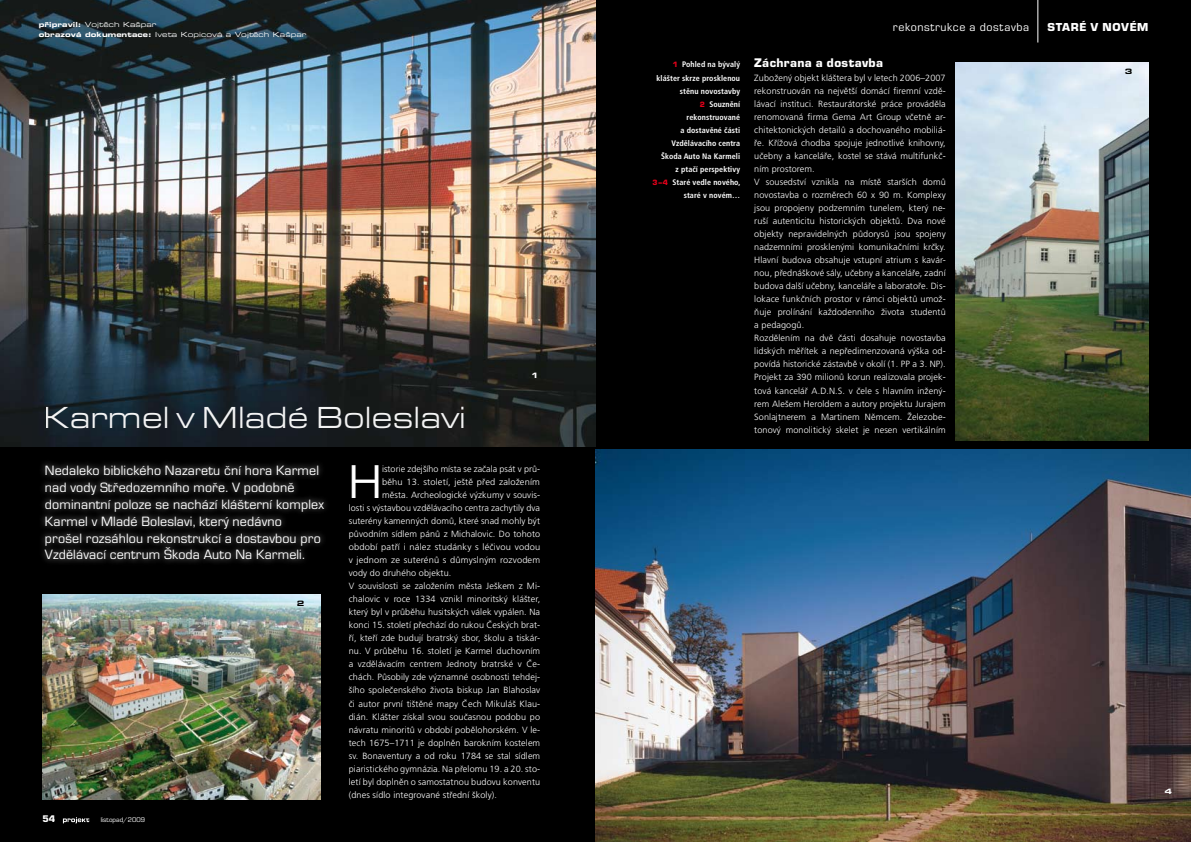
<style>
.page{position:relative;width:1191px;height:842px;background:#fff}
.page>*{position:absolute;margin:0;border:0;box-sizing:border-box;transform-origin:0 0}
.t1{font:500 43.8px "Eurostile CE";color:#fff}
.t2{font:expanded 31.6px "Eurostile TCE";color:#fff;scale:.92 1}
.t3{font:14px/16.8px "Eurostile TCE";letter-spacing:.01em;color:#fff}
.t4{font:900 13px "Eurostile TCE";letter-spacing:.03em;color:#fff}
.t5{font:900 12px "Eurostile TCE";letter-spacing:.05em;color:#fff}
.t6{font:12px "Eurostile TCE";letter-spacing:.05em;color:#fff}
.t7{font:900 10px "Eurostile TCE";color:#fff}
.t8{font:300 9px/13px "Frutiger CE";letter-spacing:.01em;color:#fff}
.t9{font:300 9px "Frutiger CE";letter-spacing:.01em;color:#fff;scale:1.04 1}
.t10{font:700 condensed 8px/13px "Frutiger CE";letter-spacing:.01em;color:#fff;text-align:right}
.t11{font:900 expanded 8px "Eurostile TCE";color:#fff}
.t12{font:900 expanded 8px "Eurostile TCE";color:#000}
.t13{font:7px/10px "Eurostile CE Extended Two";letter-spacing:.01em;color:#fff}
.t14{font:7px "Eurostile TCE";color:#fff}
.s1{font-family:"Eurostile CE Bold Extended Two"}
.s2{font-family:"Eurostile TCE";font-weight:900;font-stretch:normal;color:#e2001a}
</style>
<div class="page">
<div style="left:0;top:0;width:595px;height:842px;background:#000"></div>
<div style="left:595px;top:0;width:596px;height:842px;background:#000"></div>
<svg style="left:63px;top:817px;width:26px;height:6px"></svg>
<hr style="left:1037px;top:0;width:1px;height:43px;background:#fff">
<div style="left:38px;top:459px;width:311px;height:171px;background:#fff;opacity:.6"></div>
<img style="left:595px;top:449px;width:596px;height:393px">
<img style="left:0;top:0;width:595px;height:447px">
<img style="left:43px;top:595px;width:277px;height:204px">
<img style="left:955px;top:62px;width:193px;height:379px">
<h3 class="t5" style="left:43px;top:21px;width:102px">STARÉ V NOVÉM</h3>
<h3 class="t6" style="left:893px;top:21px;width:138px">rekonstrukce a dostavba</h3>
<h3 class="t5" style="left:1047px;top:21px;width:102px">STARÉ V NOVÉM</h3>
<h3 class="t4" style="left:754px;top:56px;width:130px">ZÁCHRANA A DOSTAVBA</h3>
<p class="t8" style="left:754px;top:71px;width:193px">Zubožený objekt kláštera byl v letech 2006–2007 rekonstruován na největší domácí firemní vzdě&shy;lávací instituci. Restaurátorské práce prováděla renomovaná firma Gema Art Group včetně ar&shy;chitektonických detailů a dochovaného mobiliá&shy;ře. Křížová chodba spojuje jednotlivé knihovny, učebny a kanceláře, kostel se stává multifunkč&shy;ním prostorem.<br>V sousedství vznikla na místě starších domů novostavba o rozměrech 60 x 90 m. Komplexy jsou propojeny podzemním tunelem, který ne&shy;ruší autenticitu historických objektů. Dva nové objekty nepravidelných půdorysů jsou spojeny nadzemními prosklenými komunikačními krčky.<br>Hlavní budova obsahuje vstupní atrium s kavár&shy;nou, přednáškové sály, učebny a kanceláře, zadní budova další učebny, kanceláře a laboratoře. Dis&shy;lokace funkčních prostor v rámci objektů umož&shy;ňuje prolínání každodenního života studentů a pedagogů.<br>Rozdělením na dvě části dosahuje novostavba lidských měřítek a nepředimenzovaná výška od&shy;povídá historické zástavbě v okolí (1. PP a 3. NP).<br>Projekt za 390 milionů korun realizovala projek&shy;tová kancelář A.D.N.S. v čele s hlavním inžený&shy;rem Alešem Heroldem a autory projektu Jurajem Sonlajtnerem a Martinem Němcem. Železobe&shy;tonový monolitický skelet je nesen vertikálním</p>
<h1 class="t1" style="left:349px;top:456px;width:34px">H</h1>
<p class="t8" style="left:382px;top:462px;width:160px">istorie zdejšího místa se začala psát v prů-</p>
<p class="t13" style="left:39px;top:19px;width:269px"><span class="s1">připravil:</span> Vojtěch Kašpar<br><span class="s1">obrazová dokumentace:</span> Iveta Kopicová a Vojtěch Kašpar</p>
<p class="t10" style="left:652px;top:58px;width:89px"><span class="s2">1</span> Pohled na bývalý klášter skrze prosklenou stěnu novostavby<br><span class="s2">2</span> Souznění rekonstruované<br>a dostavěné části<br>Vzdělávacího centra<br>Škoda Auto Na Karmeli<br>z ptačí perspektivy<br><span class="s2">3–4</span> Staré vedle nového, staré v novém…</p>
<p class="t12" style="left:1125px;top:66px;width:9px">3</p>
<p class="t11" style="left:531px;top:370px;width:9px">1</p>
<h2 class="t2" style="left:44px;top:400px;width:460px">Karmel v Mladé Boleslavi</h2>
<p class="t3" style="left:45px;top:463px;width:281px">Nedaleko biblického Nazaretu ční hora Karmel nad vody Středozemního moře. V podobně dominantní poloze se nachází klášterní komplex Karmel v Mladé Boleslavi, který nedávno<br>prošel rozsáhlou rekonstrukcí a dostavbou pro Vzdělávací centrum Škoda Auto Na Karmeli.</p>
<p class="t8" style="left:382px;top:475px;width:159px">běhu 13. století, ještě před založením</p>
<p class="t8" style="left:382px;top:488px;width:160px">města. Archeologické výzkumy v souvis-</p>
<p class="t8" style="left:349px;top:501px;width:193px">losti s výstavbou vzdělávacího centra zachytily dva</p>
<p class="t8" style="left:349px;top:514px;width:193px">suterény kamenných domů, které snad mohly být</p>
<p class="t8" style="left:349px;top:527px;width:193px">původním sídlem pánů z Michalovic. Do tohoto</p>
<p class="t9" style="left:349px;top:542px;width:186px">období patří i nález studánky s léčivou vodou</p>
<p class="t8" style="left:349px;top:553px;width:193px">v jednom ze suterénů s důmyslným rozvodem</p>
<p class="t8" style="left:349px;top:566px;width:104px">vody do druhého objektu.</p>
<p class="t8" style="left:349px;top:579px;width:193px">V souvislosti se založením města Ješkem z Mi-</p>
<p class="t8" style="left:349px;top:592px;width:193px">chalovic v roce 1334 vznikl minoritský klášter,</p>
<p class="t8" style="left:349px;top:605px;width:193px">který byl v průběhu husitských válek vypálen. Na</p>
<p class="t8" style="left:349px;top:619px;width:193px">konci 15. století přechází do rukou Českých brat-</p>
<p class="t8" style="left:349px;top:632px;width:193px">ří, kteří zde budují bratrský sbor, školu a tiskár-</p>
<p class="t8" style="left:349px;top:645px;width:193px">nu. V průběhu 16. století je Karmel duchovním</p>
<p class="t8" style="left:349px;top:658px;width:193px">a vzdělávacím centrem Jednoty bratrské v Če-</p>
<p class="t8" style="left:349px;top:671px;width:193px">chách. Působily zde významné osobnosti tehdej-</p>
<p class="t8" style="left:349px;top:684px;width:193px">šího společenského života biskup Jan Blahoslav</p>
<p class="t8" style="left:349px;top:697px;width:193px">či autor první tištěné mapy Čech Mikuláš Klau-</p>
<p class="t8" style="left:349px;top:710px;width:193px">dián. Klášter získal svou současnou podobu po</p>
<p class="t8" style="left:349px;top:723px;width:193px">návratu minoritů v období pobělohorském. V le-</p>
<p class="t8" style="left:349px;top:736px;width:193px">tech 1675–1711 je doplněn barokním kostelem</p>
<p class="t8" style="left:349px;top:749px;width:193px">sv. Bonaventury a od roku 1784 se stal sídlem</p>
<p class="t8" style="left:349px;top:762px;width:193px">piaristického gymnázia. Na přelomu 19. a 20. sto-</p>
<p class="t8" style="left:349px;top:775px;width:193px">letí byl doplněn o samostatnou budovu konventu</p>
<p class="t8" style="left:349px;top:788px;width:150px">(dnes sídlo integrované střední školy).</p>
<p class="t12" style="left:297px;top:599px;width:9px">2</p>
<p class="t7" style="left:43px;top:813px;width:14px">54</p>
<p class="t14" style="left:101px;top:816px;width:46px">listopad/2009</p>
<p class="t11" style="left:1164px;top:786px;width:9px">4</p>
</div>
